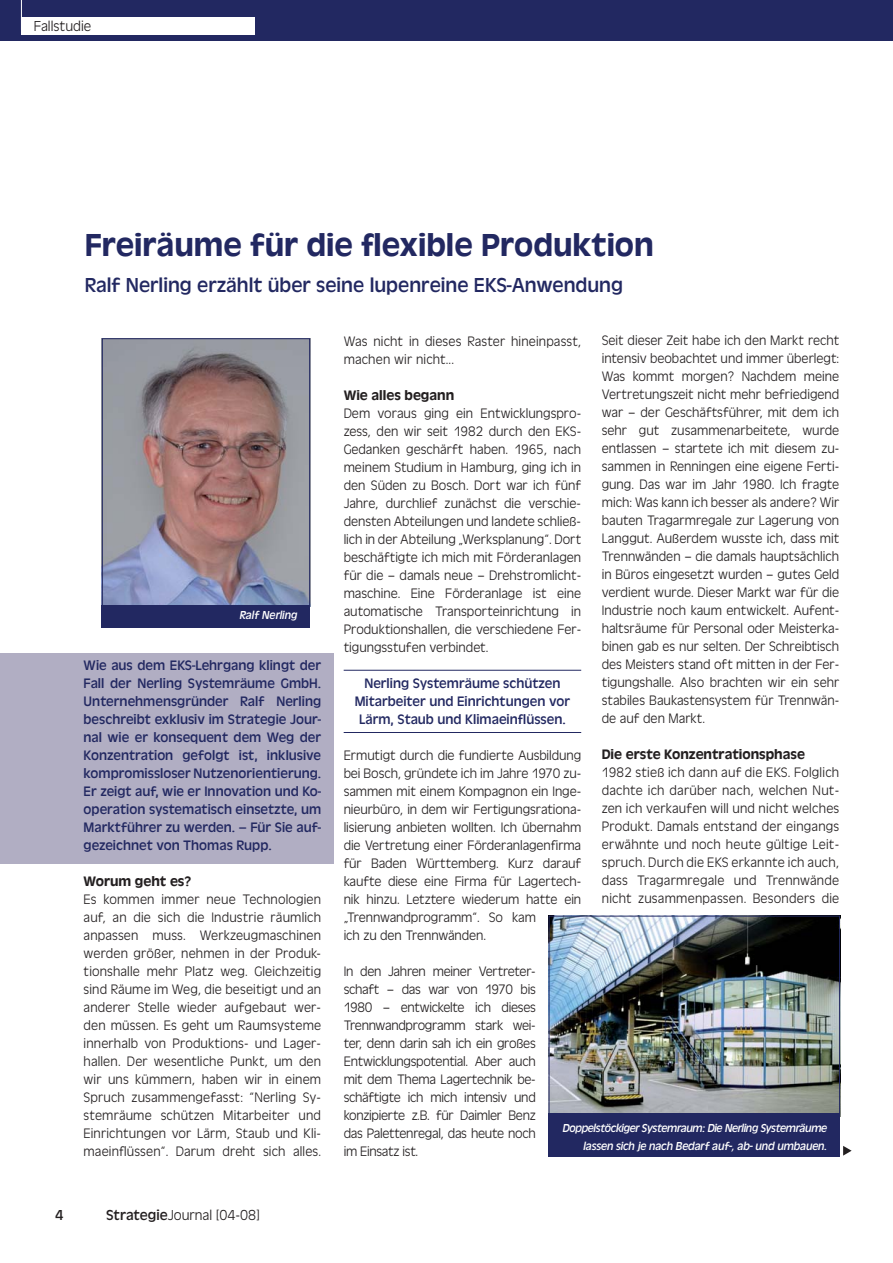
<style>
.page{position:relative;width:893px;height:1263px;background:#fff}
.page>*{position:absolute;margin:0;border:0;box-sizing:border-box;transform-origin:0 0}
.t1{font:33px "Antigone Dsp Medium";color:#222861}
.t2{font:21px "Antigone Dsp Regular";color:#222861}
.t3{font:15px "Antigone Dsp Light";color:#231f20}
.t4{font:15px "Antigone Dsp Regular";color:#231f20}
.t5{font:14.25px/18px "Antigone Dsp Light";letter-spacing:-.005em;color:#231f20;text-align:justify}
.t6{font:14.25px/18px "Antigone Dsp Regular";color:#222861;text-align:justify}
.t7{font:14.25px "Antigone Dsp Medium";color:#231f20}
.t8{font:12px/18px "Antigone Dsp Italic";letter-spacing:-.025em;color:#fff;text-align:right}
.t9{font:12px "Antigone Dsp Italic";color:#fff}
.s1{font-family:"Antigone Dsp Regular"}
</style>
<div class="page">
<div style="left:0;top:0;width:892px;height:40px;background:#222861"></div>
<hr style="left:21px;top:0;width:1px;height:30px;background:#fff">
<div style="left:0;top:653px;width:333px;height:210px;background:#b1aec3"></div>
<hr style="left:343px;top:670px;width:238px;height:1px;background:#222861">
<hr style="left:343px;top:732px;width:238px;height:1px;background:#222861">
<div style="left:21px;top:17px;width:234px;height:17px;background:#fff"></div>
<img style="left:104px;top:340px;width:204px;height:264px">
<div style="left:102px;top:338px;width:208px;height:268px;border:1px solid #222861"></div>
<div style="left:102px;top:606px;width:208px;height:22px;background:#222861"></div>
<svg style="left:843px;top:1146px;width:8px;height:10px"></svg>
<img style="left:550px;top:918px;width:288px;height:195px">
<div style="left:548px;top:916px;width:292px;height:200px;border:1px solid #222861"></div>
<div style="left:548px;top:1113px;width:292px;height:44px;background:#222861"></div>
<p class="t3" style="left:34px;top:20px;width:59px">Fallstudie</p>
<h1 class="t1" style="left:85px;top:232px;width:570px">Freiräume für die flexible Produktion</h1>
<h2 class="t2" style="left:85px;top:276px;width:539px">Ralf Nerling erzählt über seine lupenreine EKS-Anwendung</h2>
<p class="t9" style="left:240px;top:610px;width:59px">Ralf Nerling</p>
<p class="t6" style="left:84px;top:657px;width:239px">Wie aus dem EKS-Lehrgang klingt der Fall der Nerling Systemräume GmbH.<br>Unternehmensgründer Ralf Nerling beschreibt exklusiv im Strategie Jour&shy;nal wie er konsequent dem Weg der Konzentration gefolgt ist, inklusive kompromissloser Nutzenorientierung.<br>Er zeigt auf, wie er Innovation und Ko&shy;operation systematisch einsetzte, um Marktführer zu werden. – Für Sie auf&shy;gezeichnet von Thomas Rupp.</p>
<p class="t7" style="left:84px;top:875px;width:109px">Worum geht es?</p>
<p class="t5" style="left:84px;top:890px;width:239px">Es kommen immer neue Technologien auf, an die sich die Industrie räumlich anpassen muss. Werkzeugmaschinen werden größer, nehmen in der Produk&shy;tionshalle mehr Platz weg. Gleichzeitig sind Räume im Weg, die beseitigt und an anderer Stelle wieder aufgebaut wer&shy;den müssen. Es geht um Raumsysteme innerhalb von Produktions- und Lager&shy;hallen. Der wesentliche Punkt, um den wir uns kümmern, haben wir in einem Spruch zusammengefasst: “Nerling Sy&shy;stemräume schützen Mitarbeiter und Einrichtungen vor Lärm, Staub und Kli&shy;maeinflüssen“. Darum dreht sich alles.</p>
<p class="t4" style="left:55px;top:1209px;width:10px">4</p>
<p class="t3" style="left:106px;top:1209px;width:155px"><span class="s1">Strategie</span>Journal [04-08]</p>
<p class="t5" style="left:601px;top:332px;width:239px">Seit dieser Zeit habe ich den Markt recht intensiv beobachtet und immer überlegt:<br>Was kommt morgen? Nachdem meine Vertretungszeit nicht mehr befriedigend war – der Geschäftsführer, mit dem ich sehr gut zusammenarbeitete, wurde entlassen – startete ich mit diesem zu&shy;sammen in Renningen eine eigene Ferti&shy;gung. Das war im Jahr 1980. Ich fragte mich: Was kann ich besser als andere? Wir bauten Tragarmregale zur Lagerung von Langgut. Außerdem wusste ich, dass mit Trennwänden – die damals hauptsächlich in Büros eingesetzt wurden – gutes Geld verdient wurde. Dieser Markt war für die Industrie noch kaum entwickelt. Aufent&shy;haltsräume für Personal oder Meisterka&shy;binen gab es nur selten. Der Schreibtisch des Meisters stand oft mitten in der Fer&shy;tigungshalle. Also brachten wir ein sehr stabiles Baukastensystem für Trennwän&shy;de auf den Markt.</p>
<p class="t7" style="left:601px;top:749px;width:205px">Die erste Konzentrationsphase</p>
<p class="t5" style="left:601px;top:764px;width:239px">1982 stieß ich dann auf die EKS. Folglich dachte ich darüber nach, welchen Nut&shy;zen ich verkaufen will und nicht welches Produkt. Damals entstand der eingangs erwähnte und noch heute gültige Leit&shy;spruch. Durch die EKS erkannte ich auch, dass Tragarmregale und Trennwände nicht zusammenpassen. Besonders die</p>
<p class="t5" style="left:343px;top:332px;width:239px">Was nicht in dieses Raster hineinpasst, machen wir nicht...</p>
<p class="t7" style="left:343px;top:389px;width:112px">Wie alles begann</p>
<p class="t5" style="left:343px;top:404px;width:239px">Dem voraus ging ein Entwicklungspro&shy;zess, den wir seit 1982 durch den EKS-Gedanken geschärft haben. 1965, nach meinem Studium in Hamburg, ging ich in den Süden zu Bosch. Dort war ich fünf Jahre, durchlief zunächst die verschie&shy;densten Abteilungen und landete schließ&shy;lich in der Abteilung „Werksplanung“. Dort beschäftigte ich mich mit Förderanlagen für die – damals neue – Drehstromlicht&shy;maschine. Eine Förderanlage ist eine automatische Transporteinrichtung in Produktionshallen, die verschiedene Fer&shy;tigungsstufen verbindet.</p>
<p class="t6" style="left:355px;top:675px;width:217px;text-align:center">Nerling Systemräume schützen<br>Mitarbeiter und Einrichtungen vor<br>Lärm, Staub und Klimaeinflüssen.</p>
<p class="t5" style="left:343px;top:746px;width:239px;text-align:left">Ermutigt durch die fundierte Ausbildung bei Bosch, gründete ich im Jahre 1970 zu&shy;sammen mit einem Kompagnon ein Inge&shy;nieurbüro, in dem wir Fertigungsrationa&shy;lisierung anbieten wollten. Ich übernahm die Vertretung einer Förderanlagenfirma für Baden Württemberg. Kurz darauf kaufte diese eine Firma für Lagertech&shy;nik hinzu. Letztere wiederum hatte ein „Trennwandprogramm“. So kam<br>ich zu den Trennwänden.</p>
<p class="t5" style="left:343px;top:962px;width:194px">In den Jahren meiner Vertreter&shy;schaft – das war von 1970 bis 1980 – entwickelte ich dieses Trennwandprogramm stark wei&shy;ter, denn darin sah ich ein großes Entwicklungspotential. Aber auch mit dem Thema Lagertechnik be&shy;schäftigte ich mich intensiv und konzipierte z.B. für Daimler Benz das Palettenregal, das heute noch im Einsatz ist.</p>
<p class="t8" style="left:562px;top:1119px;width:266px">Doppelstöckiger Systemraum: Die Nerling Systemräume lassen sich je nach Bedarf auf-, ab- und umbauen.</p>
</div>
